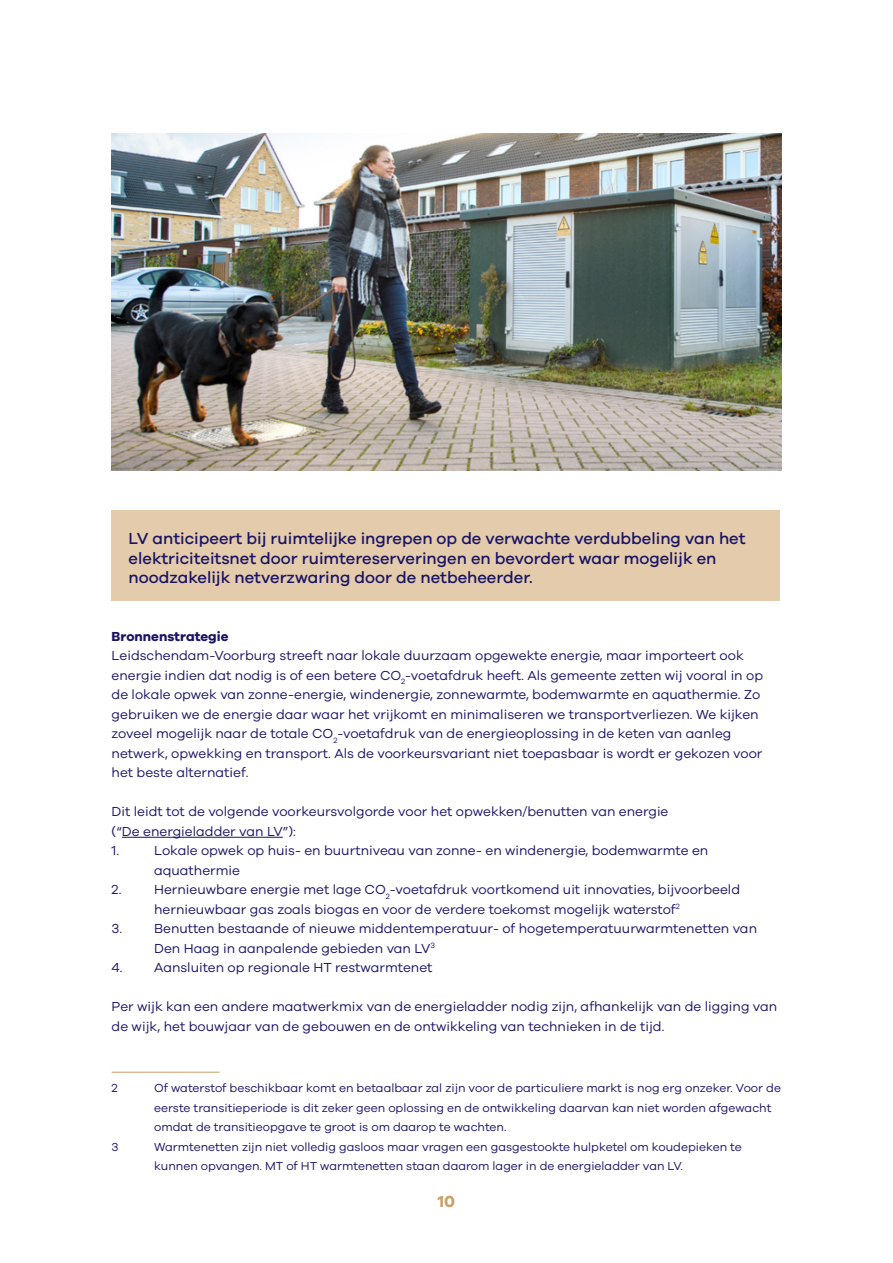
<style>
.page{position:relative;width:893px;height:1263px;background:#fff}
.page>*{position:absolute;margin:0;border:0;box-sizing:border-box;transform-origin:0 0}
.kleurvlakken{font:500 16.5px/19.8px "Galano Grotesque";color:#191364}
.t1{font:700 16.5px "Galano Grotesque";color:#cca069}
.t2{font:13.5px/19.5px "Galano Grotesque";color:#191364}
.t3{font:700 13.5px "Galano Grotesque";color:#191364}
.Footnote_text{font:12px/19.5px "Galano Grotesque";color:#191364}
.Bijschriften{font:12px/19.5px "Galano Grotesque";color:#191364}
</style>
<div class="page">
<hr style="left:122px;top:837px;width:161px;height:1px;background:#191364">
<img style="left:112px;top:134px;width:669px;height:337px">
<div style="left:112px;top:510px;width:668px;height:90px;background:#e3cbab"></div>
<hr style="left:112px;top:1072px;width:108px;height:1px;background:#cca069">
<p class="kleurvlakken" style="left:129px;top:528px;width:618px">LV anticipeert bij ruimtelijke ingrepen op de verwachte verdubbeling van het elektriciteitsnet door ruimtereserveringen en bevordert waar mogelijk en noodzakelijk netverzwaring door de netbeheerder.</p>
<p class="t3" style="left:112px;top:628px;width:118px">Bronnenstrategie</p>
<p class="t2" style="left:112px;top:646px;width:653px">Leidschendam-Voorburg streeft naar lokale duurzaam opgewekte energie, maar importeert ook energie indien dat nodig is of een betere CO<sub>2</sub>-voetafdruk heeft. Als gemeente zetten wij vooral in op de lokale opwek van zonne-energie, windenergie, zonnewarmte, bodemwarmte en aquathermie. Zo gebruiken we de energie daar waar het vrijkomt en minimaliseren we transportverliezen. We kijken zoveel mogelijk naar de totale CO<sub>2</sub>-voetafdruk van de energieoplossing in de keten van aanleg netwerk, opwekking en transport. Als de voorkeursvariant niet toepasbaar is wordt er gekozen voor het beste alternatief.</p>
<p class="t2" style="left:112px;top:802px;width:558px">Dit leidt tot de volgende voorkeursvolgorde voor het opwekken/benutten van energie (“De energieladder van LV”):</p>
<p class="t2" style="left:112px;top:841px;width:9px">1.</p>
<p class="t2" style="left:154px;top:841px;width:556px">Lokale opwek op huis- en buurtniveau van zonne- en windenergie, bodemwarmte en aquathermie</p>
<p class="t2" style="left:112px;top:880px;width:12px">2.</p>
<p class="t2" style="left:154px;top:880px;width:587px">Hernieuwbare energie met lage CO<sub>2</sub>-voetafdruk voortkomend uit innovaties, bijvoorbeeld hernieuwbaar gas zoals biogas en voor de verdere toekomst mogelijk waterstof<sup>2</sup></p>
<p class="t2" style="left:154px;top:919px;width:604px;text-indent:-43px">3. Benutten bestaande of nieuwe middentemperatuur- of hogetemperatuurwarmtenetten van<br>Den Haag in aanpalende gebieden van LV<sup>3</sup></p>
<p class="t2" style="left:112px;top:958px;width:322px">4. Aansluiten op regionale HT restwarmtenet</p>
<p class="t2" style="left:112px;top:997px;width:667px">Per wijk kan een andere maatwerkmix van de energieladder nodig zijn, afhankelijk van de ligging van de wijk, het bouwjaar van de gebouwen en de ontwikkeling van technieken in de tijd.</p>
<p class="Footnote_text" style="left:112px;top:1078px;width:8px">2</p>
<p class="Footnote_text" style="left:154px;top:1078px;width:628px">Of waterstof beschikbaar komt en betaalbaar zal zijn voor de particuliere markt is nog erg onzeker. Voor de eerste transitieperiode is dit zeker geen oplossing en de ontwikkeling daarvan kan niet worden afgewacht omdat de transitieopgave te groot is om daarop te wachten.</p>
<p class="Bijschriften" style="left:112px;top:1136px;width:9px">3</p>
<p class="Bijschriften" style="left:154px;top:1136px;width:589px">Warmtenetten zijn niet volledig gasloos maar vragen een gasgestookte hulpketel om koudepieken te kunnen opvangen. MT of HT warmtenetten staan daarom lager in de energieladder van LV.</p>
<p class="t1" style="left:438px;top:1192px;width:19px">10</p>
</div>
